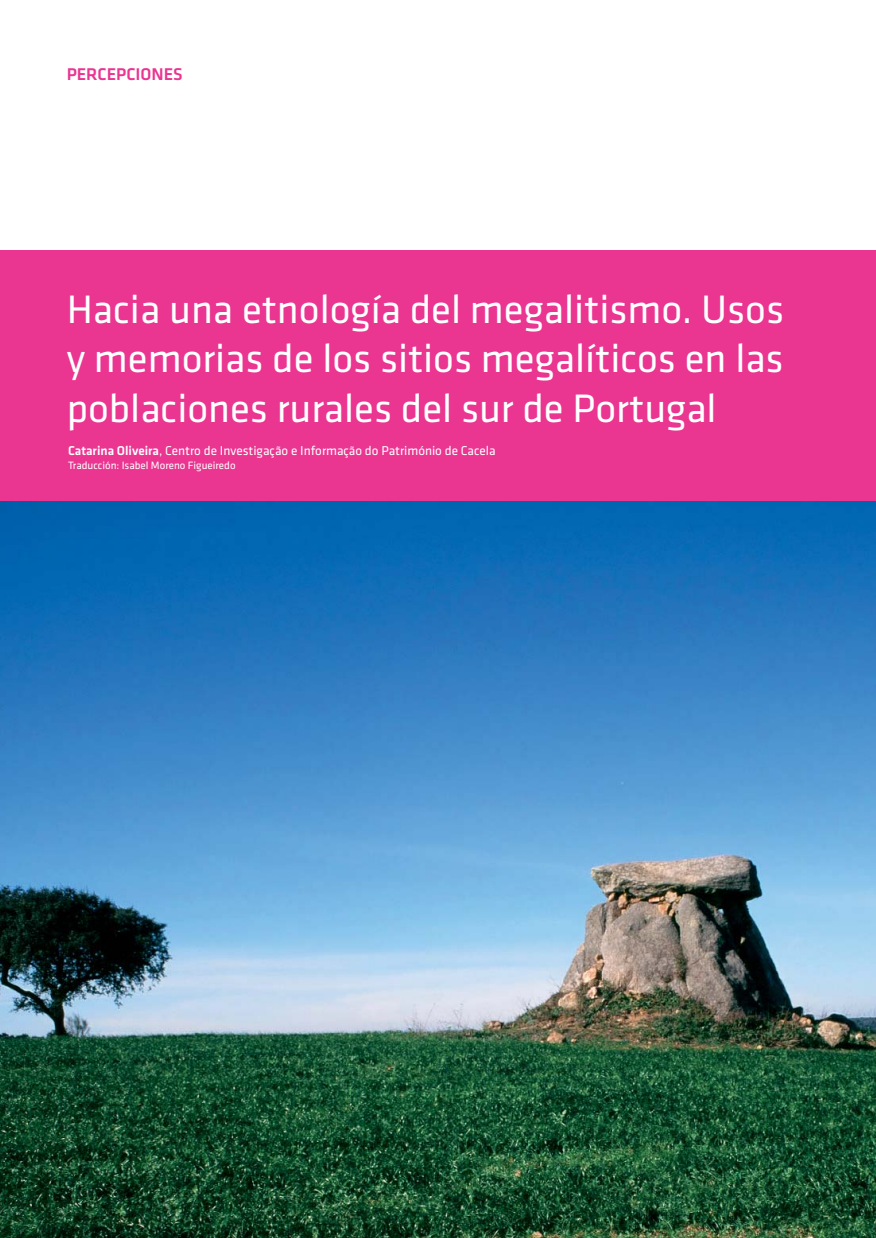
<style>
.page{position:relative;width:876px;height:1238px;background:#fff}
.page>*{position:absolute;margin:0;border:0;box-sizing:border-box;transform-origin:0 0}
.t1{font:41.1px/49.3px "Klavika";color:#fff;text-align:justify}
.t2{font:500 17.7px "Klavika";color:#ea3591}
.t3{font:13.2px "Klavika";color:#fff}
.t4{font:10.95px "Klavika";color:#fff}
.s1{font-weight:500}
.s2{font-family:"Klavika Regular TF"}
</style>
<div class="page">
<img style="left:0;top:500px;width:875px;height:737px">
<div style="left:0;top:250px;width:875px;height:250px;background:#ea3591"></div>
<p class="t2" style="left:67px;top:68px;width:118px">PERCEPCIONES</p>
<p class="t1" style="left:67px;top:288px;width:719px">Hacia una etnología del megalitismo. Usos y memorias de los sitios megalíticos en las poblaciones rurales del sur de Portugal</p>
<p class="t3" style="left:68px;top:445px;width:429px"><span class="s1">Catarina Oliveira</span><span class="s2">,</span> Centro de Investigação e Informação do Património de Cacela</p>
<p class="t4" style="left:68px;top:461px;width:169px">Traducción: Isabel Moreno Figueiredo</p>
</div>
